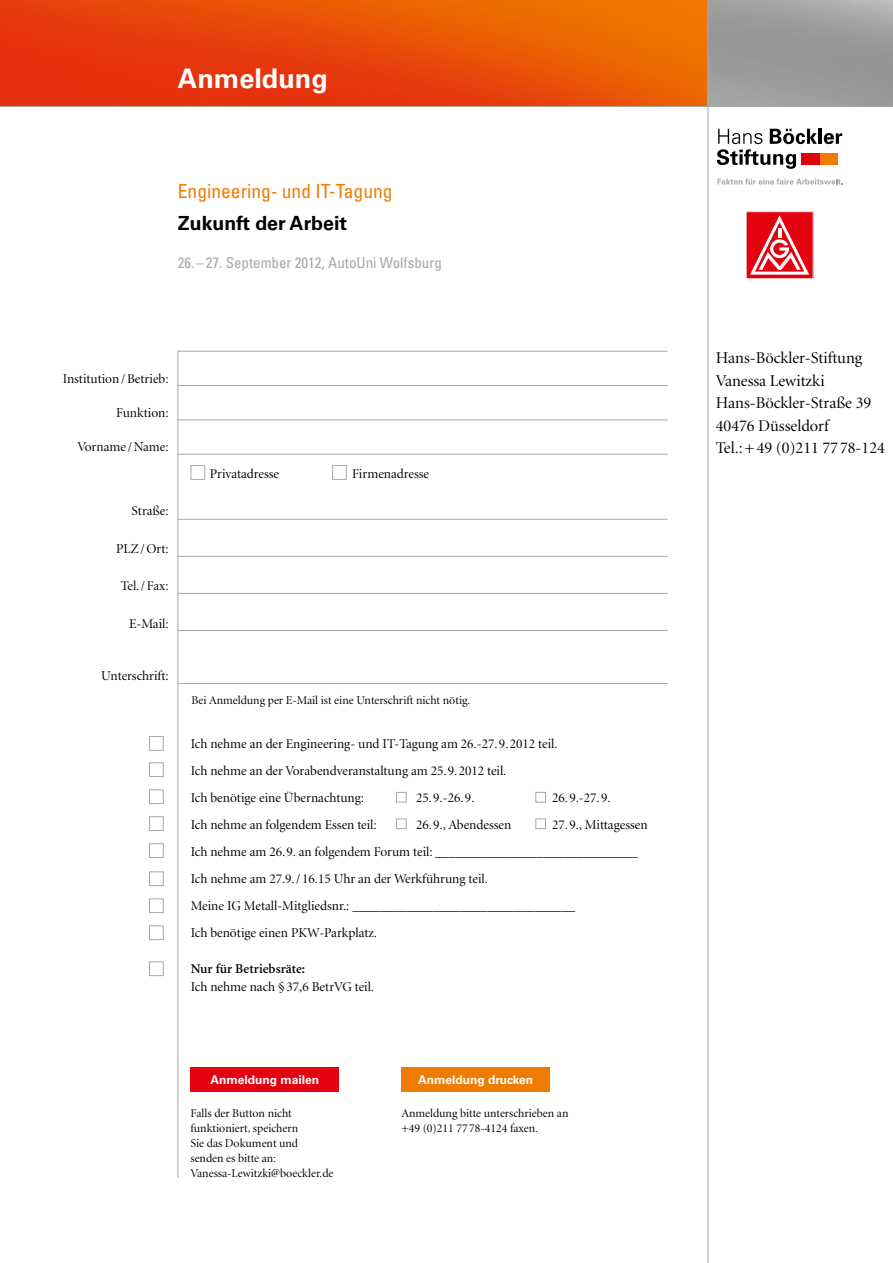
<style>
.page{position:relative;width:893px;height:1263px;background:#fff}
.page>*{position:absolute;margin:0;border:0;box-sizing:border-box;transform-origin:0 0}
.t1{font:700 27px "Univers LT";color:#fff}
.t2{font:condensed 19.5px "Univers LT";color:#ef7c00}
.t3{font:700 19.5px "Univers LT";color:#000}
.t4{font:16.5px/22.5px "Minion LT Display";color:#000}
.t5{font:condensed 15px "Univers LT";color:#a4aaa0}
.t6{font:13.5px/27px "Minion LT Display";color:#000}
.t7{font:600 13.5px "Minion LT";color:#000}
.t8{font:12px/15px "Minion LT Display";color:#000}
.t9{font:700 12px "Univers LT";color:#fff}
</style>
<div class="page">
<img style="left:0;top:0;width:893px;height:106px">
<svg style="left:717px;top:178px;width:125px;height:7px"></svg>
<hr style="left:818px;top:129px;width:4px;height:15px;background:#000">
<svg style="left:824px;top:133px;width:18px;height:11px"></svg>
<svg style="left:717px;top:129px;width:100px;height:40px"></svg>
<div style="left:820px;top:153px;width:18px;height:12px;background:#ef7c00"></div>
<div style="left:801px;top:153px;width:19px;height:12px;background:#e3000f"></div>
<hr style="left:708px;top:0;width:1px;height:1263px;background:#a4aaa0">
<hr style="left:178px;top:351px;width:490px;height:1px;background:#a4aaa0">
<hr style="left:178px;top:385px;width:490px;height:1px;background:#a4aaa0">
<hr style="left:178px;top:419px;width:490px;height:1px;background:#a4aaa0">
<hr style="left:178px;top:454px;width:490px;height:1px;background:#a4aaa0">
<hr style="left:178px;top:519px;width:490px;height:1px;background:#a4aaa0">
<hr style="left:178px;top:556px;width:490px;height:1px;background:#a4aaa0">
<hr style="left:178px;top:593px;width:490px;height:1px;background:#a4aaa0">
<hr style="left:178px;top:630px;width:490px;height:1px;background:#a4aaa0">
<hr style="left:178px;top:683px;width:490px;height:1px;background:#a4aaa0">
<hr style="left:0;top:106px;width:893px;height:1px;background:#a4aaa0">
<hr style="left:177px;top:351px;width:1px;height:827px;background:#a4aaa0">
<div style="left:396px;top:792px;width:11px;height:10px;border:1px solid #a4aaa0"></div>
<div style="left:535px;top:792px;width:11px;height:10px;border:1px solid #a4aaa0"></div>
<div style="left:396px;top:818px;width:11px;height:11px;border:1px solid #a4aaa0"></div>
<div style="left:535px;top:818px;width:11px;height:11px;border:1px solid #a4aaa0"></div>
<div style="left:401px;top:1067px;width:149px;height:24px;background:#ef7c00"></div>
<div style="left:190px;top:1067px;width:149px;height:24px;background:#e3000f"></div>
<div style="left:149px;top:736px;width:15px;height:15px;border:1px solid #a4aaa0"></div>
<div style="left:190px;top:465px;width:15px;height:15px;border:1px solid #a4aaa0"></div>
<div style="left:332px;top:465px;width:15px;height:15px;border:1px solid #a4aaa0"></div>
<div style="left:149px;top:762px;width:15px;height:15px;border:1px solid #a4aaa0"></div>
<div style="left:149px;top:789px;width:15px;height:15px;border:1px solid #a4aaa0"></div>
<div style="left:149px;top:816px;width:15px;height:15px;border:1px solid #a4aaa0"></div>
<div style="left:149px;top:843px;width:15px;height:15px;border:1px solid #a4aaa0"></div>
<div style="left:149px;top:871px;width:15px;height:15px;border:1px solid #a4aaa0"></div>
<div style="left:149px;top:898px;width:15px;height:15px;border:1px solid #a4aaa0"></div>
<div style="left:149px;top:925px;width:15px;height:15px;border:1px solid #a4aaa0"></div>
<div style="left:149px;top:961px;width:15px;height:15px;border:1px solid #a4aaa0"></div>
<svg style="left:748px;top:212px;width:64px;height:65px"></svg>
<h1 class="t1" style="left:178px;top:63px;width:151px">Anmeldung</h1>
<h2 class="t2" style="left:178px;top:179px;width:216px">Engineering- und IT-Tagung</h2>
<h2 class="t3" style="left:178px;top:212px;width:171px">Zukunft der Arbeit</h2>
<p class="t5" style="left:178px;top:253px;width:266px">26. – 27. September 2012, AutoUni Wolfsburg</p>
<p class="t6" style="left:63px;top:365px;width:108px">Institution/Betrieb:</p>
<p class="t6" style="left:116px;top:399px;width:54px">Funktion:</p>
<p class="t6" style="left:77px;top:433px;width:93px">Vorname /Name:</p>
<p class="t6" style="left:132px;top:497px;width:39px">Straße:</p>
<p class="t6" style="left:116px;top:535px;width:54px">PLZ/Ort:</p>
<p class="t6" style="left:121px;top:572px;width:49px">Tel./Fax:</p>
<p class="t6" style="left:129px;top:610px;width:41px">E-Mail:</p>
<p class="t6" style="left:101px;top:662px;width:69px">Unterschrift:</p>
<p class="t6" style="left:210px;top:460px;width:71px">Privatadresse</p>
<p class="t6" style="left:352px;top:460px;width:78px">Firmenadresse</p>
<p class="t8" style="left:192px;top:692px;width:280px">Bei Anmeldung per E-Mail ist eine Unterschrift nicht nötig.</p>
<p class="t6" style="left:191px;top:729px;width:368px">Ich nehme an der Engineering- und IT-Tagung am 26.-27.9.2012 teil.<br>Ich nehme an der Vorabendveranstaltung am 25.9.2012 teil.<br>Ich benötige eine Übernachtung:</p>
<p class="t6" style="left:416px;top:783px;width:60px">25.9.-26.9.</p>
<p class="t6" style="left:552px;top:783px;width:60px">26.9.-27.9.</p>
<p class="t6" style="left:191px;top:810px;width:188px">Ich nehme an folgendem Essen teil:</p>
<p class="t6" style="left:416px;top:810px;width:97px">26.9., Abendessen</p>
<p class="t6" style="left:191px;top:810px;width:458px;text-indent:361px">27.9., Mittagessen Ich nehme am 26.9. an folgendem Forum teil: ______________________________ Ich nehme am 27.9./ 16.15 Uhr an der Werkführung teil.<br>Meine IG Metall-Mitgliedsnr.: _________________________________<br>Ich benötige einen PKW-Parkplatz.</p>
<p class="t7" style="left:191px;top:961px;width:116px">Nur für Betriebsräte:</p>
<p class="t6" style="left:191px;top:972px;width:185px">Ich nehme nach § 37,6 BetrVG teil.</p>
<p class="t9" style="left:210px;top:1072px;width:110px">Anmeldung mailen</p>
<p class="t8" style="left:190px;top:1105px;width:145px">Falls der Button nicht funktioniert, speichern<br>Sie das Dokument und senden es bitte an:<br>Vanessa-Lewitzki@boeckler.de</p>
<p class="t9" style="left:418px;top:1072px;width:116px">Anmeldung drucken</p>
<p class="t8" style="left:401px;top:1105px;width:169px">Anmeldung bitte unterschrieben an +49 (0)211 77 78-4124 faxen.</p>
<p class="t4" style="left:716px;top:346px;width:170px">Hans-Böckler-Stiftung<br>Vanessa Lewitzki<br>Hans-Böckler-Straße 39<br>40476 Düsseldorf<br>Tel.:+49 (0)211 77 78-124</p>
</div>
